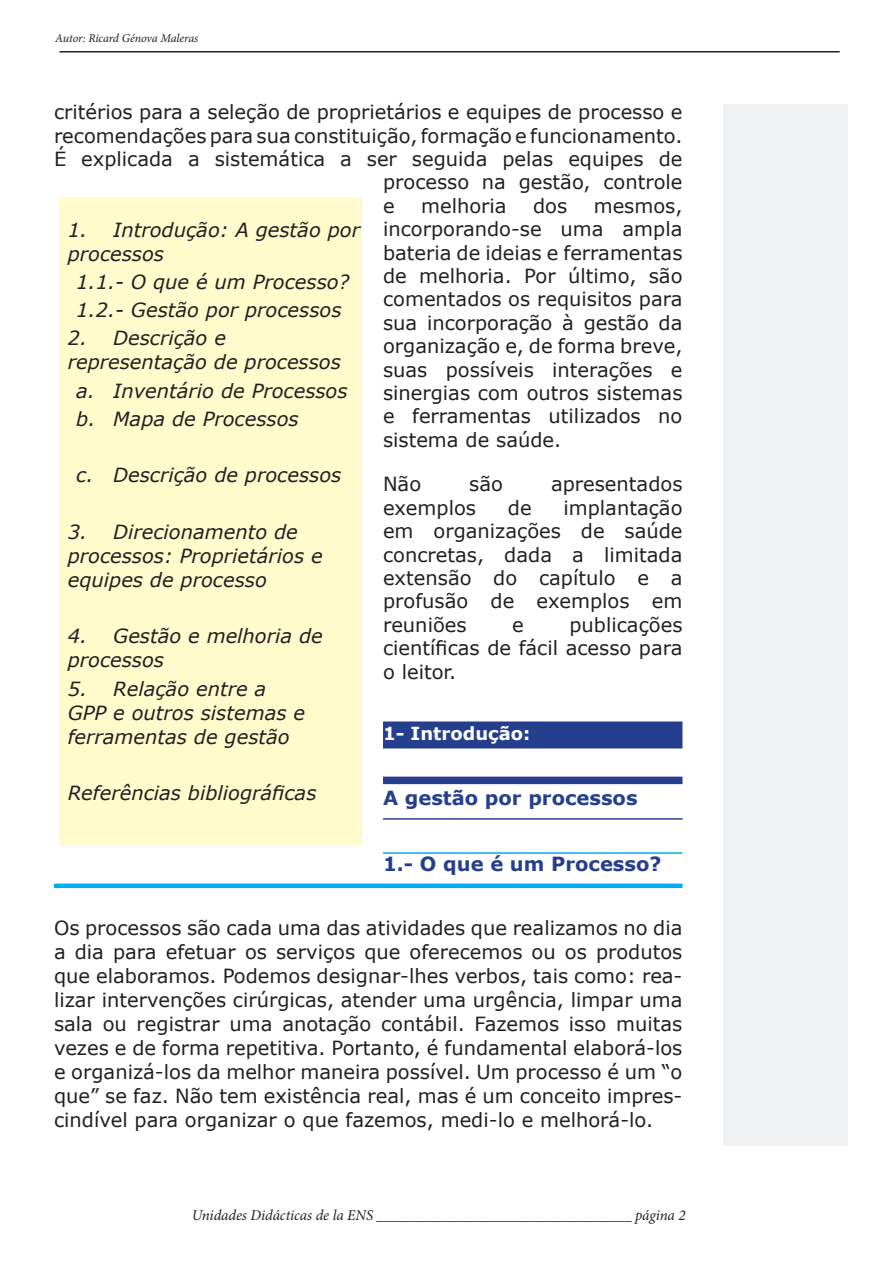
<style>
.page{position:relative;width:893px;height:1263px;background:#fff}
.page>*{position:absolute;margin:0;border:0;box-sizing:border-box;transform-origin:0 0}
._5-cuerpo_articulo_n{font:19.5px/23.4px "Verdana";color:#231f20;text-align:justify}
.Body_Text{font:19.5px/24px "Verdana";color:#231f20;text-align:justify}
.indice{font:italic 19.5px/24px "Verdana";color:#231f20}
.cabecero_titulo{font:700 19.5px "Verdana";color:#253f8e}
.cabecero_subtitulo{font:700 19.5px "Verdana";color:#253f8e}
._4-_cabecero_raya_fi{font:700 18px "Verdana";color:#fff}
.pie{font:italic 15px "Minion Pro";letter-spacing:-.005em;color:#231f20}
.cabecero_a{font:italic 12px "Minion Pro";letter-spacing:-.01em;color:#231f20}
</style>
<div class="page">
<div style="left:724px;top:105px;width:124px;height:1041px;background:#f0f1f2"></div>
<div style="left:383px;top:721px;width:299px;height:27px;background:#253f8e"></div>
<div style="left:383px;top:777px;width:299px;height:7px;background:#253f8e"></div>
<hr style="left:383px;top:818px;width:299px;height:2px;background:#253f8e">
<hr style="left:383px;top:852px;width:299px;height:2px;background:#00aeef">
<div style="left:54px;top:883px;width:628px;height:5px;background:#00aeef"></div>
<div style="left:59px;top:198px;width:303px;height:648px;background:#fffbcc"></div>
<hr style="left:60px;top:51px;width:780px;height:2px;background:#231f20">
<p class="cabecero_a" style="left:55px;top:30px;width:145px">Autor: Ricard Génova Maleras</p>
<p class="_5-cuerpo_articulo_n" style="left:54px;top:100px;width:630px">critérios para a seleção de proprietários e equipes de processo e</p>
<p class="_5-cuerpo_articulo_n" style="left:54px;top:123px;width:630px">recomendações para sua constituição, formação e funcionamento.</p>
<p class="_5-cuerpo_articulo_n" style="left:54px;top:147px;width:630px">É explicada a sistemática a ser seguida pelas equipes de</p>
<p class="_5-cuerpo_articulo_n" style="left:383px;top:170px;width:301px">processo na gestão, controle</p>
<p class="_5-cuerpo_articulo_n" style="left:383px;top:194px;width:13px">e</p>
<p class="_5-cuerpo_articulo_n" style="left:421px;top:194px;width:87px">melhoria</p>
<p class="_5-cuerpo_articulo_n" style="left:533px;top:194px;width:36px">dos</p>
<p class="_5-cuerpo_articulo_n" style="left:383px;top:194px;width:301px;text-indent:211px">mesmos, incorporando-se uma ampla bateria de ideias e ferramentas de melhoria. Por último, são comentados os requisitos para sua incorporação à gestão da organização e, de forma breve, suas possíveis interações e sinergias com outros sistemas e ferramentas utilizados no sistema de saúde.</p>
<p class="_5-cuerpo_articulo_n" style="left:383px;top:472px;width:40px">Não</p>
<p class="_5-cuerpo_articulo_n" style="left:469px;top:472px;width:35px">são</p>
<p class="_5-cuerpo_articulo_n" style="left:551px;top:472px;width:133px">apresentados</p>
<p class="_5-cuerpo_articulo_n" style="left:383px;top:496px;width:95px">exemplos</p>
<p class="_5-cuerpo_articulo_n" style="left:508px;top:496px;width:25px">de</p>
<p class="indice" style="left:68px;top:217px;width:294px">1. Introdução: A gestão por processos</p>
<p class="indice" style="left:76px;top:270px;width:275px">1.1.- O que é um Processo?</p>
<p class="indice" style="left:76px;top:298px;width:267px">1.2.- Gestão por processos</p>
<p class="indice" style="left:68px;top:326px;width:275px">2. Descrição e representação de processos</p>
<p class="indice" style="left:76px;top:378px;width:273px">a. Inventário de Processos</p>
<p class="indice" style="left:76px;top:407px;width:224px">b. Mapa de Processos</p>
<p class="indice" style="left:76px;top:463px;width:267px">c. Descrição de processos</p>
<p class="indice" style="left:68px;top:520px;width:257px">3. Direcionamento de processos: Proprietários e equipes de processo</p>
<p class="indice" style="left:68px;top:624px;width:257px">4. Gestão e melhoria de processos</p>
<p class="indice" style="left:68px;top:676px;width:239px">5. Relação entre a<br>GPP e outros sistemas e ferramentas de gestão</p>
<p class="indice" style="left:68px;top:781px;width:250px">Referências bibliográficas</p>
<p class="_5-cuerpo_articulo_n" style="left:383px;top:496px;width:301px;text-indent:180px">implantação em organizações de saúde concretas, dada a limitada extensão do capítulo e a profusão de exemplos em reuniões</p>
<p class="_5-cuerpo_articulo_n" style="left:383px;top:613px;width:301px;text-indent:186px">publicações científicas de fácil acesso para o leitor.</p>
<p class="_5-cuerpo_articulo_n" style="left:512px;top:613px;width:13px">e</p>
<p class="_4-_cabecero_raya_fi" style="left:383px;top:721px;width:149px">1- Introdução:</p>
<p class="cabecero_titulo" style="left:383px;top:784px;width:256px">A gestão por processos</p>
<p class="cabecero_subtitulo" style="left:383px;top:850px;width:280px">1.- O que é um Processo?</p>
<p class="Body_Text" style="left:54px;top:916px;width:630px">Os processos são cada uma das atividades que realizamos no dia a dia para efetuar os serviços que oferecemos ou os produtos que elaboramos. Podemos designar-lhes verbos, tais como: rea&shy;lizar intervenções cirúrgicas, atender uma urgência, limpar uma sala ou registrar uma anotação contábil. Fazemos isso muitas vezes e de forma repetitiva. Portanto, é fundamental elaborá-los e organizá-los da melhor maneira possível. Um processo é um “o que” se faz. Não tem existência real, mas é um conceito impres&shy;cindível para organizar o que fazemos, medi-lo e melhorá-lo.</p>
<p class="pie" style="left:192px;top:1205px;width:495px">Unidades Didácticas de la ENS __________________________________ página 2</p>
</div>
